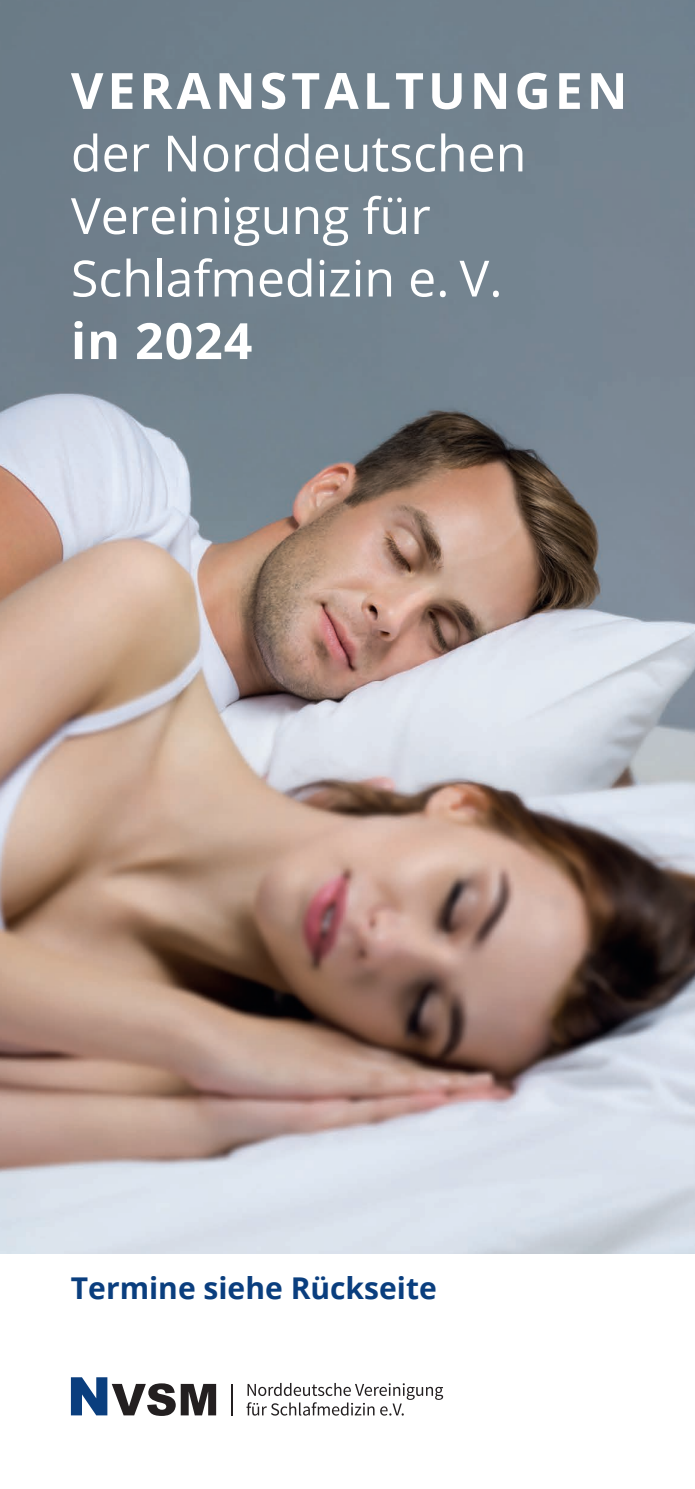
<style>
.page{position:relative;width:695px;height:1489px;background:#fff}
.page>*{position:absolute;margin:0;border:0;box-sizing:border-box;transform-origin:0 0}
.t1{font:50px/62.5px "Open Sans";color:#fff}
.t2{font:700 50px "Open Sans";letter-spacing:.08em;color:#fff}
.t3{font:700 30px "Open Sans";color:#0a3e7e}
</style>
<div class="page">
<img style="left:0;top:0;width:694px;height:1253px">
<svg style="left:71px;top:1377px;width:145px;height:38px"></svg>
<svg style="left:246px;top:1382px;width:197px;height:33px"></svg>
<hr style="left:231px;top:1383px;width:1px;height:32px;background:#231f20">
<p class="t2" style="left:71px;top:55px;width:558px">VERANSTALTUNGEN</p>
<p class="t1" style="left:71px;top:121px;width:457px">der Norddeutschen<br>Vereinigung für<br>Schlafmedizin e. V.</p>
<p class="t2" style="left:71px;top:305px;width:183px">in 2024</p>
<p class="t3" style="left:71px;top:1267px;width:367px">Termine siehe Rückseite</p>
</div>
